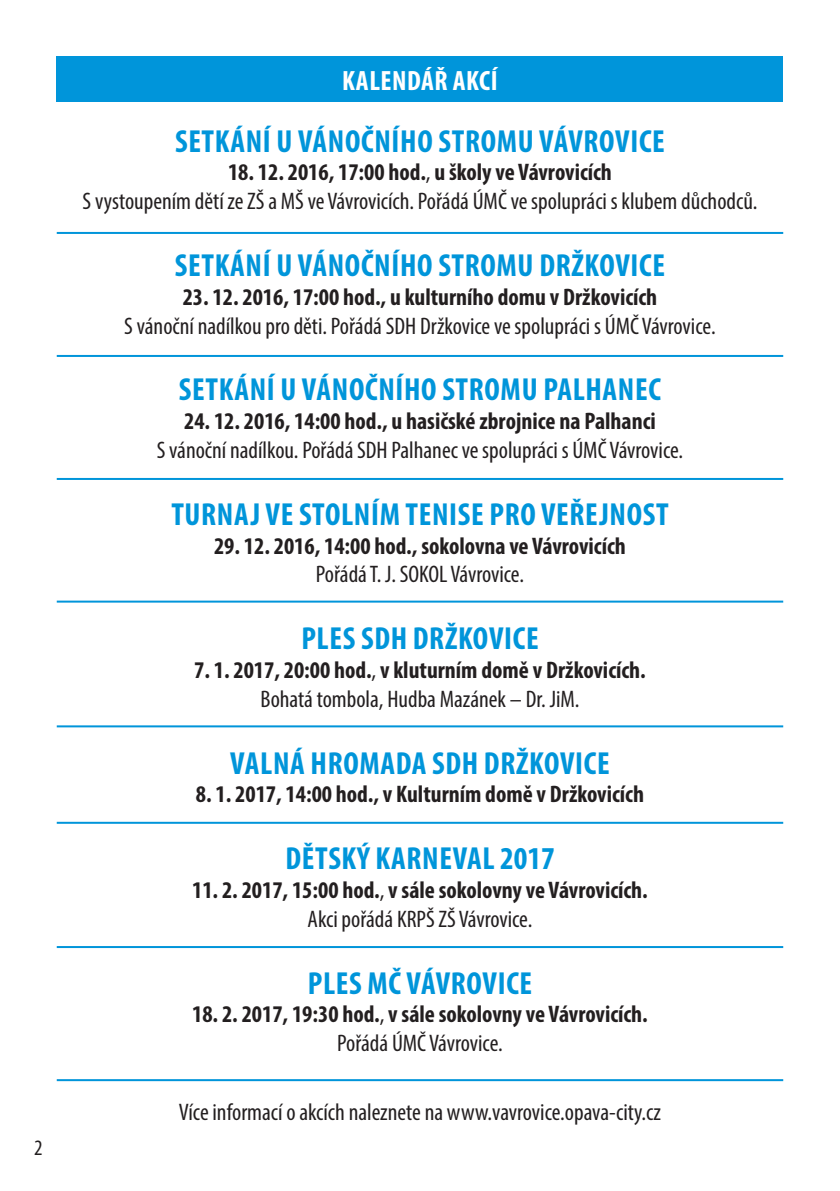
<style>
.page{position:relative;width:840px;height:1191px;background:#fff}
.page>*{position:absolute;margin:0;border:0;box-sizing:border-box;transform-origin:0 0}
.t1{font:700 condensed 32px "Myriad Pro";letter-spacing:.02em;color:#0095da}
.t2{font:700 condensed 28px "Myriad Pro";letter-spacing:.02em;color:#fff}
.t3{font:700 condensed 24px/28.8px "Myriad Pro";color:#231f20;text-align:center}
.t4{font:condensed 24px/28.8px "Myriad Pro";color:#231f20;text-align:center}
.t5{font:condensed 22px "Myriad Pro";color:#231f20}
.s1{font-weight:700}
.s2{font-weight:400}
</style>
<div class="page">
<div style="left:57px;top:57px;width:725px;height:45px;background:#0095da"></div>
<hr style="left:57px;top:600px;width:725px;height:2px;background:#0095da">
<hr style="left:57px;top:1079px;width:725px;height:2px;background:#0095da">
<hr style="left:57px;top:478px;width:725px;height:2px;background:#0095da">
<hr style="left:57px;top:232px;width:725px;height:2px;background:#0095da">
<hr style="left:57px;top:355px;width:725px;height:2px;background:#0095da">
<hr style="left:57px;top:821px;width:725px;height:2px;background:#0095da">
<hr style="left:57px;top:725px;width:725px;height:2px;background:#0095da">
<hr style="left:57px;top:946px;width:725px;height:2px;background:#0095da">
<p class="t5" style="left:34px;top:1139px;width:10px">2</p>
<p class="t2" style="left:342px;top:64px;width:157px">KALENDÁŘ AKCÍ</p>
<h1 class="t1" style="left:175px;top:122px;width:491px">SETKÁNÍ U VÁNOČNÍHO STROMU VÁVROVICE</h1>
<p class="t4" style="left:83px;top:160px;width:676px"><span class="s1">18. 12. 2016, 17:00 hod.</span>, <span class="s1">u školy ve Vávrovicích<br></span>S vystoupením dětí ze ZŠ a MŠ ve Vávrovicích. Pořádá ÚMČ ve spolupráci s klubem důchodců.</p>
<h1 class="t1" style="left:175px;top:246px;width:491px">SETKÁNÍ U VÁNOČNÍHO STROMU DRŽKOVICE</h1>
<p class="t3" style="left:182px;top:282px;width:476px">23. 12. 2016, 17:00 hod., u kulturního domu v Držkovicích</p>
<p class="t4" style="left:124px;top:314px;width:592px">S vánoční nadílkou pro děti. Pořádá SDH Držkovice ve spolupráci s ÚMČ Vávrovice.</p>
<h1 class="t1" style="left:179px;top:370px;width:483px">SETKÁNÍ U VÁNOČNÍHO STROMU PALHANEC</h1>
<p class="t3" style="left:184px;top:406px;width:473px">24. 12. 2016, 14:00 hod., u hasičské zbrojnice na Palhanci</p>
<p class="t4" style="left:157px;top:438px;width:528px">S vánoční nadílkou. Pořádá SDH Palhanec ve spolupráci s ÚMČ Vávrovice.</p>
<h1 class="t1" style="left:171px;top:495px;width:498px">TURNAJ VE STOLNÍM TENISE PRO VEŘEJNOST</h1>
<p class="t3" style="left:214px;top:531px;width:413px">29. 12. 2016, 14:00 hod., sokolovna ve Vávrovicích</p>
<p class="t4" style="left:316px;top:562px;width:209px">Pořádá T. J. SOKOL Vávrovice.</p>
<h1 class="t1" style="left:301px;top:619px;width:239px">PLES SDH DRŽKOVICE</h1>
<p class="t3" style="left:194px;top:655px;width:453px">7. 1. 2017, 20:00 hod.<span class="s2">,</span> v kluturním domě v Držkovicích.<br><span class="s2">Bohatá tombola, Hudba Mazánek – Dr. JiM.</span></p>
<h1 class="t1" style="left:230px;top:744px;width:380px">VALNÁ HROMADA SDH DRŽKOVICE</h1>
<p class="t3" style="left:196px;top:779px;width:449px">8. 1. 2017, 14:00 hod., v Kulturním domě v Držkovicích</p>
<h1 class="t1" style="left:285px;top:839px;width:270px">DĚTSKÝ KARNEVAL 2017</h1>
<p class="t3" style="left:192px;top:875px;width:457px">11. 2. 2017, 15:00 hod.<span class="s2">,</span> v sále sokolovny ve Vávrovicích.<br><span class="s2">Akci pořádá KRPŠ ZŠ Vávrovice.</span></p>
<h1 class="t1" style="left:307px;top:963px;width:226px">PLES MČ VÁVROVICE</h1>
<p class="t3" style="left:192px;top:999px;width:457px">18. 2. 2017, 19:30 hod.<span class="s2">,</span> v sále sokolovny ve Vávrovicích.<br><span class="s2">Pořádá ÚMČ Vávrovice.</span></p>
<p class="t4" style="left:179px;top:1099px;width:483px">Více informací o akcích naleznete na www.vavrovice.opava-city.cz</p>
</div>
